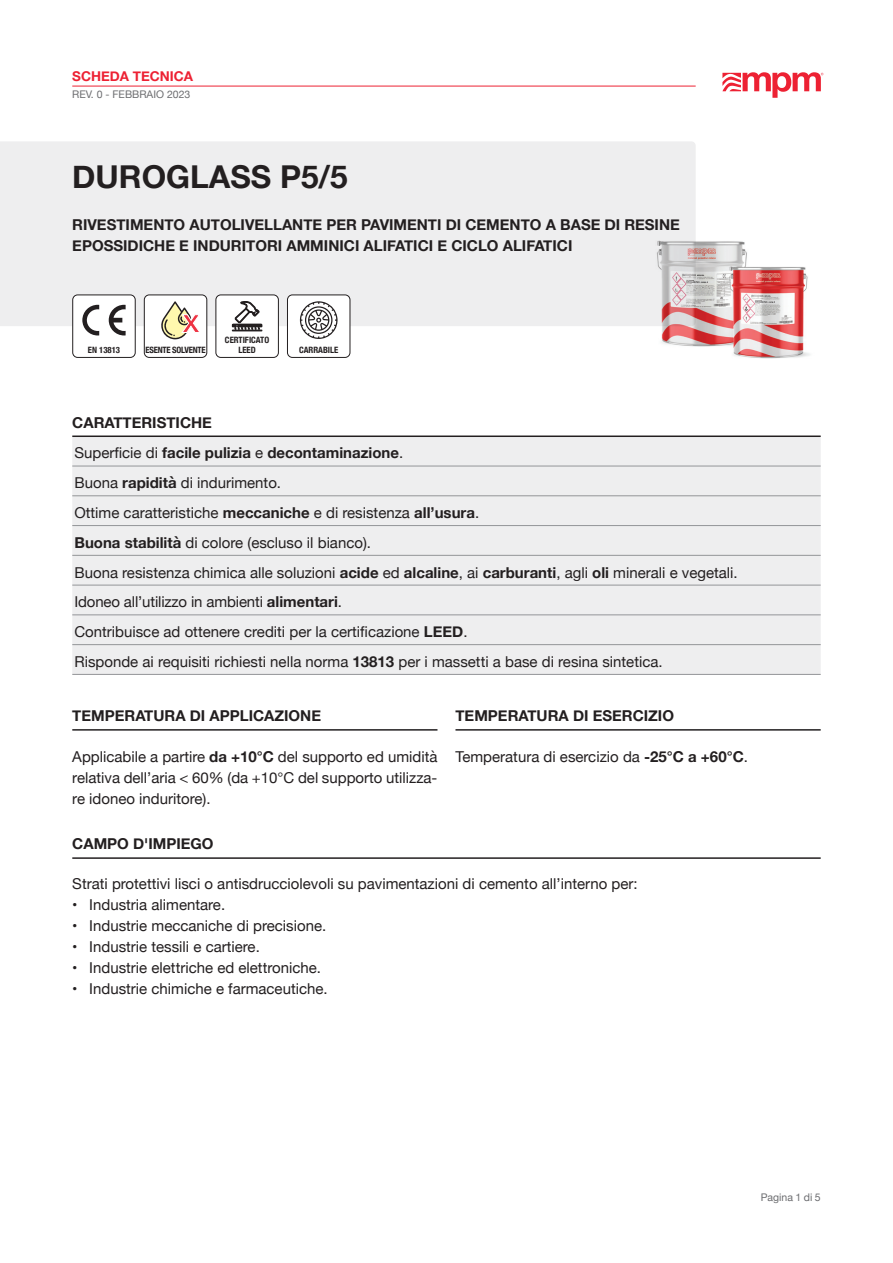
<style>
.page{position:relative;width:893px;height:1263px;background:#fff}
.page>*{position:absolute;margin:0;border:0;box-sizing:border-box;transform-origin:0 0}
.t1{font:700 31.5px "Helvetica Neue";color:#231f20}
.t2{font:15px/29.8px "Helvetica Neue";color:#231f20}
.t3{font:700 15px/21px "Helvetica Neue";color:#231f20}
.t4{font:700 13.5px "Helvetica Neue";color:#ed2133}
.t5{font:10.5px "Helvetica Neue";color:#6c6d70}
.t6{font:700 condensed 8.7px/9.6px "Helvetica Neue";color:#231f20;text-align:center}
.t7{font:700 condensed 8.7px "Helvetica Neue";letter-spacing:-.025em;color:#231f20}
.s1{font-weight:700}
</style>
<div class="page">
<hr style="left:72px;top:86px;width:624px;height:1px;background:#ed2133">
<svg style="left:722px;top:72px;width:101px;height:26px"></svg>
<div style="left:0;top:141px;width:696px;height:185px;background:#eeeeef"></div>
<div style="left:73px;top:295px;width:62px;height:62px;background:#fff;border-radius:5px"></div>
<div style="left:72px;top:294px;width:64px;height:64px;border:1px solid #231f20;border-radius:5px"></div>
<div style="left:144px;top:295px;width:63px;height:62px;background:#fff;border-radius:5px"></div>
<div style="left:144px;top:294px;width:63px;height:64px;border:1px solid #231f20;border-radius:5px"></div>
<div style="left:216px;top:295px;width:62px;height:62px;background:#fff;border-radius:5px"></div>
<div style="left:215px;top:294px;width:64px;height:64px;border:1px solid #231f20;border-radius:5px"></div>
<div style="left:287px;top:295px;width:63px;height:62px;background:#fff;border-radius:5px"></div>
<div style="left:287px;top:294px;width:63px;height:64px;border:1px solid #231f20;border-radius:5px"></div>
<svg style="left:82px;top:305px;width:17px;height:30px"></svg>
<svg style="left:109px;top:305px;width:17px;height:30px"></svg>
<div style="left:72px;top:437px;width:749px;height:237px;background:#eeeeef"></div>
<hr style="left:72px;top:435px;width:749px;height:2px;background:#231f20">
<hr style="left:72px;top:466px;width:749px;height:1px;background:#939598">
<hr style="left:72px;top:495px;width:749px;height:1px;background:#939598">
<hr style="left:72px;top:525px;width:749px;height:1px;background:#939598">
<hr style="left:72px;top:555px;width:749px;height:1px;background:#939598">
<hr style="left:72px;top:585px;width:749px;height:1px;background:#939598">
<hr style="left:72px;top:615px;width:749px;height:1px;background:#939598">
<hr style="left:72px;top:644px;width:749px;height:1px;background:#939598">
<hr style="left:72px;top:674px;width:749px;height:1px;background:#939598">
<hr style="left:72px;top:857px;width:749px;height:2px;background:#231f20">
<hr style="left:72px;top:729px;width:365px;height:2px;background:#231f20">
<hr style="left:455px;top:729px;width:366px;height:2px;background:#231f20">
<svg style="left:161px;top:301px;width:38px;height:39px"></svg>
<svg style="left:300px;top:301px;width:38px;height:38px"></svg>
<svg style="left:232px;top:301px;width:30px;height:31px"></svg>
<img style="left:611px;top:222px;width:199px;height:137px">
<p class="t4" style="left:72px;top:66px;width:122px">SCHEDA TECNICA</p>
<p class="t5" style="left:72px;top:87px;width:120px">REV. 0 - FEBBRAIO 2023</p>
<h1 class="t1" style="left:72px;top:152px;width:277px">DUROGLASS P5/5</h1>
<p class="t3" style="left:72px;top:215px;width:609px">RIVESTIMENTO AUTOLIVELLANTE PER PAVIMENTI DI CEMENTO A BASE DI RESINE<br>EPOSSIDICHE E INDURITORI AMMINICI ALIFATICI E CICLO ALIFATICI</p>
<p class="t6" style="left:88px;top:344px;width:34px">EN 13813</p>
<p class="t6" style="left:225px;top:334px;width:46px">CERTIFICATO<br>LEED</p>
<p class="t6" style="left:299px;top:344px;width:41px">CARRABILE</p>
<p class="t7" style="left:145px;top:342px;width:62px">ESENTE SOLVENTE</p>
<p class="t2" style="left:72px;top:408px;width:667px"><span class="s1">CARATTERISTICHE<br></span>Superficie di <span class="s1">facile pulizia</span> e <span class="s1">decontaminazione</span>.<br>Buona <span class="s1">rapidità</span> di indurimento.<br>Ottime caratteristiche <span class="s1">meccaniche</span> e di resistenza <span class="s1">all’usura</span>.<br><span class="s1">Buona stabilità</span> di colore (escluso il bianco).<br>Buona resistenza chimica alle soluzioni <span class="s1">acide</span> ed <span class="s1">alcaline</span>, ai <span class="s1">carburanti</span>, agli <span class="s1">oli</span> minerali e vegetali.<br>Idoneo all’utilizzo in ambienti <span class="s1">alimentari</span>.<br>Contribuisce ad ottenere crediti per la certificazione <span class="s1">LEED</span>.<br>Risponde ai requisiti richiesti nella norma <span class="s1">13813</span> per i massetti a base di resina sintetica.</p>
<p class="t3" style="left:72px;top:706px;width:250px">TEMPERATURA DI APPLICAZIONE</p>
<p class="t3" style="left:455px;top:706px;width:220px">TEMPERATURA DI ESERCIZIO</p>
<p class="t2" style="left:72px;top:746px;width:367px;line-height:21px;text-align:justify">Applicabile a partire <span class="s1">da +10°C</span> del supporto ed umidità relativa dell’aria &lt; 60% (da +10°C del supporto utilizza&shy;re idoneo induritore).</p>
<p class="t2" style="left:455px;top:742px;width:294px">Temperatura di esercizio da <span class="s1">-25°C a +60°C</span>.</p>
<p class="t3" style="left:72px;top:834px;width:143px">CAMPO D'IMPIEGO</p>
<p class="t2" style="left:72px;top:870px;width:567px">Strati protettivi lisci o antisdrucciolevoli su pavimentazioni di cemento all’interno per:</p>
<p class="t2" style="left:72px;top:891px;width:154px">• Industria alimentare.</p>
<p class="t2" style="left:72px;top:912px;width:256px">• Industrie meccaniche di precisione.</p>
<p class="t2" style="left:72px;top:933px;width:189px">• Industrie tessili e cartiere.</p>
<p class="t2" style="left:72px;top:954px;width:250px">• Industrie elettriche ed elettroniche.</p>
<p class="t2" style="left:72px;top:975px;width:257px">• Industrie chimiche e farmaceutiche.</p>
<p class="t5" style="left:761px;top:1189px;width:61px">Pagina 1 di 5</p>
</div>
